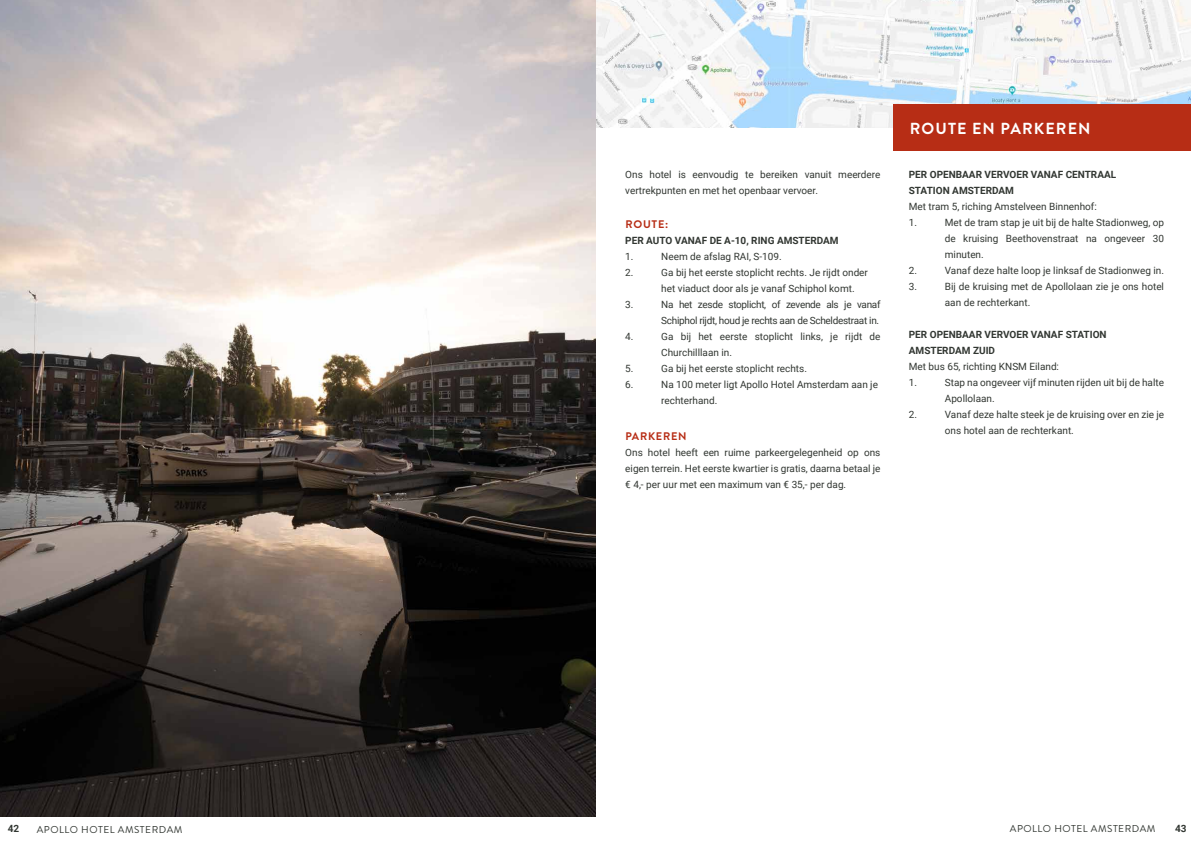
<style>
.page{position:relative;width:1191px;height:842px;background:#fff}
.page>*{position:absolute;margin:0;border:0;box-sizing:border-box;transform-origin:0 0}
.t1{font:700 16px "Brandon Grotesque";letter-spacing:.07em;color:#fff}
.t2{font:700 11px "Brandon Text";letter-spacing:.07em;color:#b72d15}
.t3{font:10px/16px "Roboto";color:#323732}
.t4{font:700 10px/16px "Roboto";color:#323732}
.t5{font:10px/16px "Roboto";letter-spacing:-.03em;color:#323732}
.t6{font:10px "Brandon Grotesque";letter-spacing:.05em;color:#323732}
</style>
<div class="page">
<img style="left:595px;top:0;width:596px;height:128px">
<div style="left:893px;top:104px;width:298px;height:47px;background:#b72d15"></div>
<img style="left:0;top:0;width:595px;height:816px">
<p class="t3" style="left:625px;top:166px;width:257px">Ons hotel is eenvoudig te bereiken vanuit meerdere vertrekpunten en met het openbaar vervoer.</p>
<p class="t2" style="left:625px;top:216px;width:44px">ROUTE:</p>
<p class="t4" style="left:625px;top:232px;width:215px">PER AUTO VANAF DE A-10, RING AMSTERDAM</p>
<p class="t3" style="left:625px;top:248px;width:10px">1.</p>
<p class="t3" style="left:661px;top:248px;width:122px">Neem de afslag RAI, S-109.</p>
<p class="t3" style="left:625px;top:264px;width:10px">2.</p>
<p class="t3" style="left:661px;top:264px;width:208px">Ga bij het eerste stoplicht rechts. Je rijdt onder het viaduct door als je vanaf Schiphol komt.</p>
<p class="t3" style="left:625px;top:296px;width:10px">3.</p>
<p class="t5" style="left:661px;top:296px;width:221px">Na het zesde stoplicht, of zevende als je vanaf<br>Schiphol rijdt, houd je rechts aan de Scheldestraat in.</p>
<p class="t3" style="left:625px;top:328px;width:10px">4.</p>
<p class="t3" style="left:661px;top:328px;width:221px">Ga bij het eerste stoplicht links, je rijdt de<br>Churchilllaan in.</p>
<p class="t3" style="left:625px;top:360px;width:10px">5.</p>
<p class="t3" style="left:661px;top:360px;width:147px">Ga bij het eerste stoplicht rechts.</p>
<p class="t3" style="left:625px;top:376px;width:10px">6.</p>
<p class="t3" style="left:661px;top:376px;width:218px">Na 100 meter ligt Apollo Hotel Amsterdam aan je rechterhand.</p>
<p class="t2" style="left:625px;top:428px;width:63px">PARKEREN</p>
<p class="t3" style="left:625px;top:444px;width:257px;text-align:justify">Ons hotel heeft een ruime parkeergelegenheid op ons eigen terrein. Het eerste kwartier is gratis, daarna betaal je € 4,- per uur met een maximum van € 35,- per dag.</p>
<h1 class="t1" style="left:909px;top:118px;width:182px">ROUTE EN PARKEREN</h1>
<p class="t4" style="left:908px;top:166px;width:209px">PER OPENBAAR VERVOER VANAF CENTRAAL<br>STATION AMSTERDAM</p>
<p class="t3" style="left:908px;top:198px;width:189px">Met tram 5, riching Amstelveen Binnenhof:<br>1.</p>
<p class="t3" style="left:944px;top:214px;width:221px;text-align:justify">Met de tram stap je uit bij de halte Stadionweg, op de kruising Beethovenstraat na ongeveer 30 minuten.</p>
<p class="t3" style="left:908px;top:262px;width:10px">2.</p>
<p class="t3" style="left:944px;top:262px;width:221px">Vanaf deze halte loop je linksaf de Stadionweg in.</p>
<p class="t3" style="left:908px;top:278px;width:10px">3.</p>
<p class="t3" style="left:944px;top:278px;width:221px">Bij de kruising met de Apollolaan zie je ons hotel aan de rechterkant.</p>
<p class="t4" style="left:908px;top:326px;width:199px">PER OPENBAAR VERVOER VANAF STATION<br>AMSTERDAM ZUID</p>
<p class="t3" style="left:908px;top:358px;width:152px">Met bus 65, richting KNSM Eiland:<br>1.</p>
<p class="t3" style="left:944px;top:374px;width:221px">Stap na ongeveer vijf minuten rijden uit bij de halte<br>Apollolaan.</p>
<p class="t3" style="left:908px;top:406px;width:10px">2.</p>
<p class="t3" style="left:944px;top:406px;width:221px">Vanaf deze halte steek je de kruising over en zie je ons hotel aan de rechterkant.</p>
<p class="t4" style="left:8px;top:820px;width:13px">42</p>
<p class="t6" style="left:37px;top:822px;width:147px">APOLLO HOTEL AMSTERDAM</p>
<p class="t6" style="left:1010px;top:822px;width:147px">APOLLO HOTEL AMSTERDAM</p>
<p class="t4" style="left:1175px;top:820px;width:13px">43</p>
</div>
